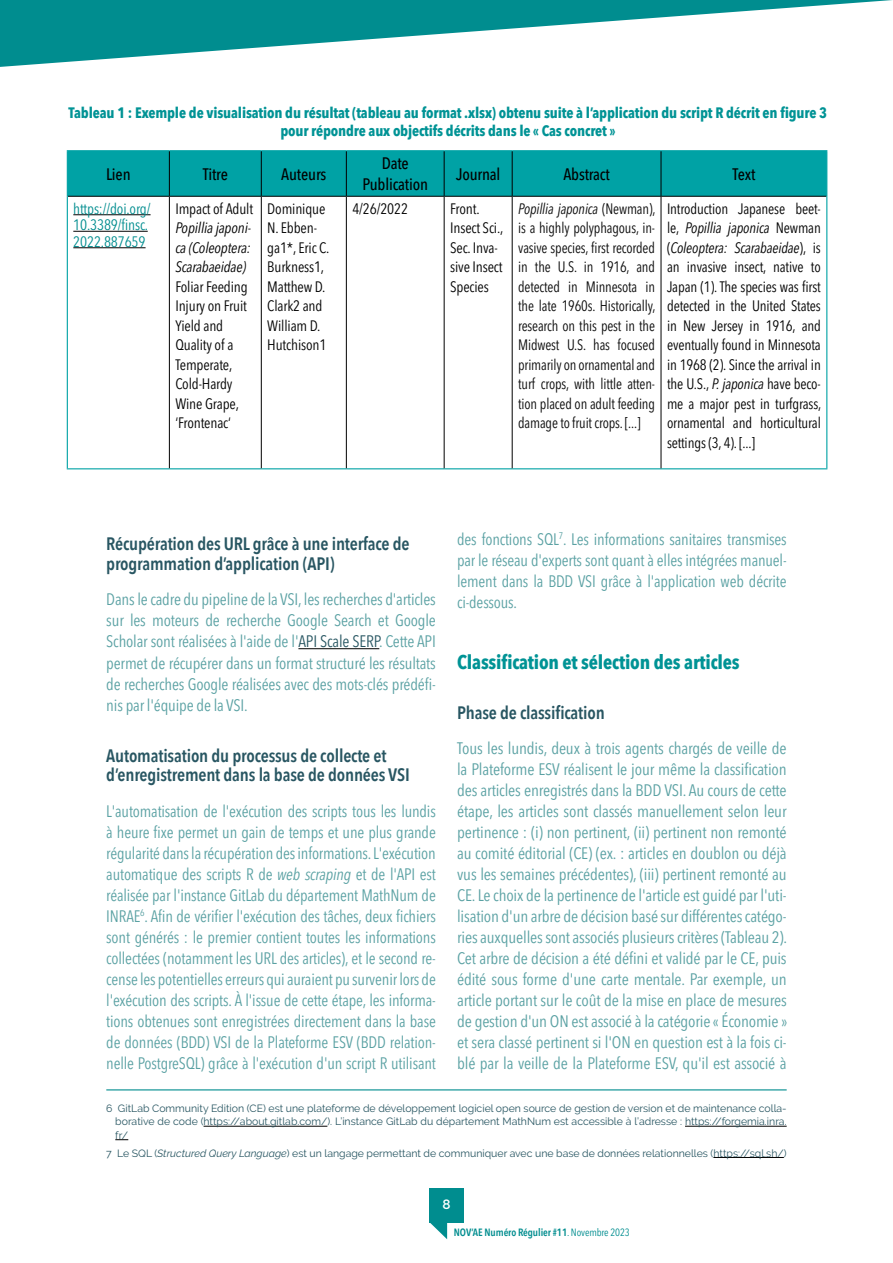
<style>
.page{position:relative;width:893px;height:1263px;background:#fff}
.page>*{position:absolute;margin:0;border:0;box-sizing:border-box;transform-origin:0 0}
.t1{font:700 19.5px "Avenir Next Condensed";letter-spacing:-.01em;color:#009395}
.t2{font:600 18px/19.5px "Avenir Next Condensed";letter-spacing:-.01em;color:#285662}
.t3{font:condensed 16.5px/21px "Avenir Next LT Pro";letter-spacing:-.01em;color:#5aa1a3;text-align:justify}
.t4{font:500 condensed 16.5px/21px "Avenir Next LT Pro";letter-spacing:-.01em;color:#000;text-align:center}
.t5{font:condensed 15px/19.5px "Avenir Next LT Pro";letter-spacing:-.01em;color:#000}
.t6{font:condensed 15px/19.5px "Avenir Next LT Pro";letter-spacing:-.01em;color:#0a0a0a;text-align:justify;scale:.94 1}
.t7{font:700 condensed 15px/18px "Avenir Next LT Pro";letter-spacing:-.01em;color:#009395;text-align:center}
.t8{font:italic condensed 15px/19.5px "Avenir Next LT Pro";letter-spacing:-.01em;color:#000;text-align:justify}
.t9{font:condensed 15px/16.5px "Avenir Next LT Pro";letter-spacing:-.01em;color:#008d8f}
.t10{font:600 13.5px "Raleway";color:#fff}
.t11{font:10.5px/13.5px "Raleway";color:#285662;text-align:justify}
.t12{font:600 condensed 10.5px "Avenir Next LT Pro";letter-spacing:-.01em;color:#008d8f}
.s1{font-style:italic}
.s2{color:#285662}
.s3{font-weight:400}
</style>
<div class="page">
<svg style="left:429px;top:1222px;width:18px;height:17px"></svg>
<div style="left:429px;top:1188px;width:34px;height:34px;background:#008d8f"></div>
<svg style="left:0;top:0;width:893px;height:67px"></svg>
<hr style="left:298px;top:648px;width:81px;height:1px;background:#000">
<hr style="left:106px;top:1089px;width:681px;height:1px;background:#008d8f">
<hr style="left:204px;top:1126px;width:123px;height:1px;background:#000">
<hr style="left:685px;top:1126px;width:102px;height:1px;background:#000">
<svg style="left:115px;top:1139px;width:13px;height:1px"></svg>
<hr style="left:713px;top:1157px;width:71px;height:1px;background:#000">
<div style="left:68px;top:151px;width:758px;height:45px;background:#00a2a5"></div>
<hr style="left:67px;top:150px;width:102px;height:1px;background:#00a2a5">
<hr style="left:67px;top:151px;width:1px;height:45px;background:#00a2a5">
<hr style="left:169px;top:150px;width:92px;height:1px;background:#00a2a5">
<hr style="left:261px;top:150px;width:85px;height:1px;background:#00a2a5">
<hr style="left:346px;top:150px;width:98px;height:1px;background:#00a2a5">
<hr style="left:444px;top:150px;width:68px;height:1px;background:#00a2a5">
<hr style="left:512px;top:150px;width:149px;height:1px;background:#00a2a5">
<hr style="left:661px;top:150px;width:166px;height:1px;background:#00a2a5">
<hr style="left:826px;top:151px;width:1px;height:45px;background:#00a2a5">
<hr style="left:67px;top:196px;width:1px;height:272px;background:#00a2a5">
<hr style="left:826px;top:196px;width:1px;height:272px;background:#00a2a5">
<hr style="left:67px;top:468px;width:102px;height:1px;background:#00a2a5">
<hr style="left:169px;top:468px;width:92px;height:1px;background:#00a2a5">
<hr style="left:261px;top:468px;width:85px;height:1px;background:#00a2a5">
<hr style="left:346px;top:468px;width:98px;height:1px;background:#00a2a5">
<hr style="left:444px;top:468px;width:68px;height:1px;background:#00a2a5">
<hr style="left:512px;top:468px;width:149px;height:1px;background:#00a2a5">
<hr style="left:661px;top:468px;width:166px;height:1px;background:#00a2a5">
<hr style="left:68px;top:196px;width:101px;height:1px;background:#000">
<hr style="left:169px;top:196px;width:92px;height:1px;background:#000">
<hr style="left:261px;top:196px;width:85px;height:1px;background:#000">
<hr style="left:346px;top:196px;width:98px;height:1px;background:#000">
<hr style="left:444px;top:196px;width:68px;height:1px;background:#000">
<hr style="left:512px;top:196px;width:149px;height:1px;background:#000">
<hr style="left:661px;top:196px;width:165px;height:1px;background:#000">
<hr style="left:169px;top:151px;width:1px;height:45px;background:#000">
<hr style="left:261px;top:151px;width:1px;height:45px;background:#000">
<hr style="left:346px;top:151px;width:1px;height:45px;background:#000">
<hr style="left:444px;top:151px;width:1px;height:45px;background:#000">
<hr style="left:512px;top:151px;width:1px;height:45px;background:#000">
<hr style="left:661px;top:151px;width:1px;height:45px;background:#000">
<hr style="left:169px;top:197px;width:1px;height:271px;background:#000">
<hr style="left:261px;top:197px;width:1px;height:271px;background:#000">
<hr style="left:346px;top:197px;width:1px;height:271px;background:#000">
<hr style="left:444px;top:197px;width:1px;height:271px;background:#000">
<hr style="left:512px;top:197px;width:1px;height:271px;background:#000">
<hr style="left:661px;top:197px;width:1px;height:271px;background:#000">
<hr style="left:73px;top:214px;width:78px;height:1px;background:#000">
<hr style="left:73px;top:231px;width:75px;height:1px;background:#000">
<hr style="left:73px;top:247px;width:73px;height:1px;background:#000">
<p class="t7" style="left:69px;top:103px;width:760px">Tableau 1 : Exemple de visualisation du résultat (tableau au format .xlsx) obtenu suite à l’application du script R décrit en figure 3 pour répondre aux objectifs décrits dans le « Cas concret »</p>
<p class="t4" style="left:106px;top:163px;width:26px">Lien</p>
<p class="t4" style="left:203px;top:163px;width:27px">Titre</p>
<p class="t4" style="left:281px;top:163px;width:47px">Auteurs</p>
<p class="t4" style="left:362px;top:153px;width:67px">Date<br>Publication</p>
<p class="t4" style="left:456px;top:163px;width:46px">Journal</p>
<p class="t4" style="left:563px;top:163px;width:48px">Abstract</p>
<p class="t4" style="left:732px;top:163px;width:24px">Text</p>
<p class="t9" style="left:73px;top:200px;width:79px">https://doi.org/<br>10.3389/finsc.<br>2022.887659</p>
<p class="t5" style="left:175px;top:199px;width:79px">Impact of Adult</p>
<p class="t5" style="left:267px;top:199px;width:64px">Dominique<br>N. Ebben&shy;ga1*, Eric C.<br>Burkness1,<br>Matthew D.<br>Clark2 and<br>William D.<br>Hutchison1</p>
<p class="t5" style="left:352px;top:199px;width:57px">4/26/2022</p>
<p class="t5" style="left:450px;top:199px;width:55px">Front.<br>Insect Sci.,<br>Sec. Inva&shy;sive Insect<br>Species</p>
<p class="t6" style="left:518px;top:199px;width:148px"><span class="s1">Popillia japonica</span> (Newman), is a highly polyphagous, in&shy;vasive species, first recorded in the U.S. in 1916, and detected in Minnesota in the late 1960s. Historically, research on this pest in the Midwest U.S. has focused primarily on ornamental and turf crops, with little atten&shy;tion placed on adult feeding damage to fruit crops. [...]</p>
<p class="t5" style="left:667px;top:199px;width:156px;text-align:justify">Introduction Japanese beet&shy;le, <span class="s1">Popillia japonica</span> Newman (<span class="s1">Coleoptera: Scarabaeidae</span>), is an invasive insect, native to Japan (1). The species was first detected in the United States in New Jersey in 1916, and eventually found in Minnesota in 1968 (2). Since the arrival in the U.S., <span class="s1">P. japonica</span> have beco&shy;me a major pest in turfgrass, ornamental and horticultural settings (3, 4). [...]</p>
<p class="t8" style="left:175px;top:218px;width:77px">Popillia japoni&shy;ca (Coleoptera:<br>Scarabaeidae)</p>
<p class="t5" style="left:175px;top:277px;width:74px">Foliar Feeding<br>Injury on Fruit<br>Yield and<br>Quality of a<br>Temperate,<br>Cold-Hardy<br>Wine Grape, ‘Frontenac‘</p>
<p class="t3" style="left:457px;top:529px;width:331px">des fonctions SQL<sup>7</sup>. Les informations sanitaires transmises par le réseau d'experts sont quant à elles intégrées manuel&shy;lement dans la BDD VSI grâce à l'application web décrite ci-dessous.</p>
<p class="t2" style="left:106px;top:534px;width:305px">Récupération des URL grâce à une interface de programmation d’application (API)</p>
<p class="t3" style="left:106px;top:589px;width:331px">Dans le cadre du pipeline de la VSI, les recherches d'articles sur les moteurs de recherche Google Search et Google Scholar sont réalisées à l'aide de l'<span class="s2">API Scale SERP</span>. Cette API permet de récupérer dans un format structuré les résultats de recherches Google réalisées avec des mots-clés prédéfi&shy;nis par l'équipe de la VSI.</p>
<p class="t2" style="left:106px;top:745px;width:305px">Automatisation du processus de collecte et d’enregistrement dans la base de données VSI</p>
<p class="t3" style="left:106px;top:800px;width:331px">L'automatisation de l'exécution des scripts tous les lundis à heure fixe permet un gain de temps et une plus grande régularité dans la récupération des informations. L'exécution automatique des scripts R de <span class="s1">web scraping</span> et de l'API est réalisée par l'instance GitLab du département MathNum de INRAE<sup>6</sup>. Afin de vérifier l'exécution des tâches, deux fichiers sont générés : le premier contient toutes les informations collectées (notamment les URL des articles), et le second re&shy;cense les potentielles erreurs qui auraient pu survenir lors de l'exécution des scripts. À l'issue de cette étape, les informa&shy;tions obtenues sont enregistrées directement dans la base de données (BDD) VSI de la Plateforme ESV (BDD relation&shy;nelle PostgreSQL) grâce à l'exécution d'un script R utilisant</p>
<p class="t11" style="left:115px;top:1101px;width:673px;text-indent:-9px">6 GitLab Community Edition (CE) est une plateforme de développement logiciel open source de gestion de version et de maintenance colla&shy;borative de code (https://about.gitlab.com/). L’instance GitLab du département MathNum est accessible à l’adresse : https://forgemia.inra. fr/</p>
<p class="t11" style="left:106px;top:1146px;width:682px">7 Le SQL (<span class="s1">Structured Query Language</span>) est un langage permettant de communiquer avec une base de données relationnelles (https://sql.sh/)</p>
<p class="t1" style="left:457px;top:650px;width:284px">Classification et sélection des articles</p>
<p class="t2" style="left:457px;top:703px;width:149px">Phase de classification</p>
<p class="t3" style="left:457px;top:737px;width:332px">Tous les lundis, deux à trois agents chargés de veille de la Plateforme ESV réalisent le jour même la classification des articles enregistrés dans la BDD VSI. Au cours de cette étape, les articles sont classés manuellement selon leur pertinence : (i) non pertinent, (ii) pertinent non remonté au comité éditorial (CE) (ex. : articles en doublon ou déjà vus les semaines précédentes), (iii) pertinent remonté au CE. Le choix de la pertinence de l'article est guidé par l'uti&shy;lisation d'un arbre de décision basé sur différentes catégo&shy;ries auxquelles sont associés plusieurs critères (Tableau 2).<br>Cet arbre de décision a été défini et validé par le CE, puis édité sous forme d'une carte mentale. Par exemple, un article portant sur le coût de la mise en place de mesures de gestion d'un ON est associé à la catégorie « Économie » et sera classé pertinent si l'ON en question est à la fois ci&shy;blé par la veille de la Plateforme ESV, qu'il est associé à</p>
<p class="t10" style="left:442px;top:1197px;width:10px">8</p>
<p class="t12" style="left:454px;top:1226px;width:177px">NOV’AE Numéro Régulier #11<span class="s3">. Novembre 2023</span></p>
</div>
